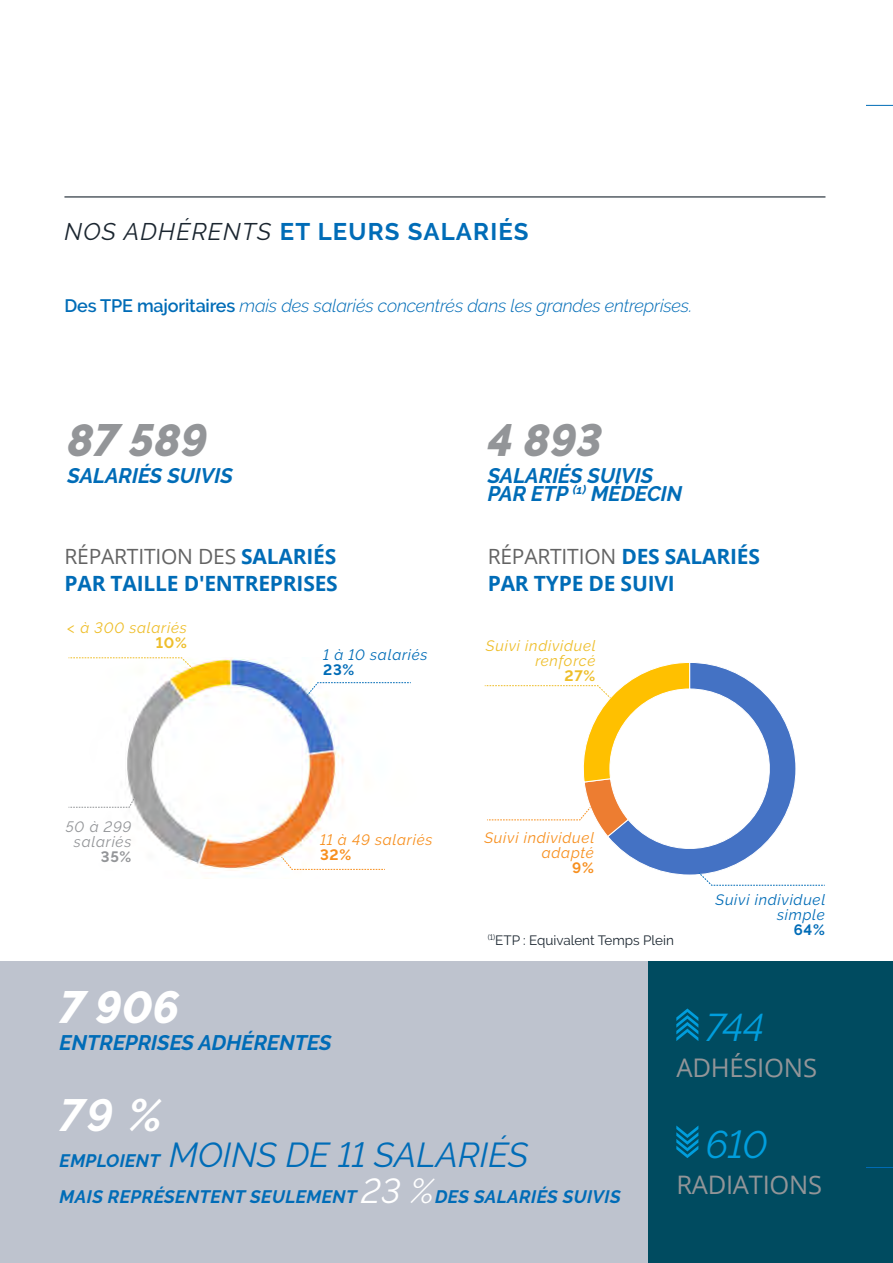
<style>
.page{position:relative;width:893px;height:1263px;background:#fff}
.page>*{position:absolute;margin:0;border:0;box-sizing:border-box;transform-origin:0 0}
.t1{font:italic 800 45px "Raleway";color:#939598}
.t2{font:italic 800 45px "Raleway";color:#fff}
.t3{font:italic 700 45px "Raleway";color:#fff}
.t4{font:italic 38.4px "Raleway";letter-spacing:-.015em;color:#009edd}
.t5{font:italic 34.5px "Raleway";color:#006cb7}
.t6{font:25.65px "Open Sans";letter-spacing:-.01em;color:#939598}
.t7{font:25.5px "Open Sans";letter-spacing:-.01em;color:#939598}
.t8{font:700 24px "Raleway";letter-spacing:.05em;color:#006cb7}
.t9{font:700 21px/27px "Open Sans";letter-spacing:-.01em;color:#006cb7}
.t10{font:italic 700 21px/18px "Raleway";color:#006cb7}
.t11{font:italic 300 18px "Raleway";letter-spacing:-.01em;color:#006cb7}
.t12{font:italic 700 18px "Raleway";letter-spacing:.02em;color:#006cb7}
.t13{font:italic 15px/15px "Raleway";letter-spacing:.05em;color:#eebe2a;text-align:right}
.t14{font:italic 15px/15px "Raleway";letter-spacing:.05em;color:#f78f1e;text-align:right}
.t15{font:italic 15px/15px "Raleway";letter-spacing:.05em;color:#006cb7;text-align:right}
.t16{font:italic 15px/15px "Raleway";letter-spacing:.05em;color:#939598;text-align:center}
.t17{font:700 15px "Raleway";color:#eebe2a}
.t18{font:700 15px "Raleway";color:#006cb7}
.t19{font:700 15px "Raleway";color:#f78f1e}
.t20{font:700 15px "Raleway";color:#939598}
.t21{font:13.5px "Raleway";color:#1b2630}
.s1{font-weight:400;font-style:italic;color:#1b2630}
.s2{font-weight:600;font-style:normal}
.s3{font-weight:400;color:#636363}
.s4{font-weight:700;font-size:18px}
.s5{font-weight:400;font-size:34.5px;color:#fff}
</style>
<div class="page">
<img style="left:127px;top:657px;width:217px;height:222px">
<hr style="left:64px;top:196px;width:761px;height:1px;background:#1b2630">
<svg style="left:68px;top:657px;width:127px;height:14px"></svg>
<svg style="left:68px;top:794px;width:69px;height:14px"></svg>
<svg style="left:281px;top:856px;width:104px;height:14px"></svg>
<svg style="left:307px;top:682px;width:104px;height:14px"></svg>
<svg style="left:484px;top:662px;width:341px;height:224px"></svg>
<div style="left:0;top:961px;width:649px;height:302px;background:#bec3ce"></div>
<div style="left:649px;top:961px;width:244px;height:302px;background:#004b60"></div>
<svg style="left:866px;top:105px;width:27px;height:1px"></svg>
<svg style="left:866px;top:1167px;width:27px;height:1px"></svg>
<svg style="left:676px;top:1008px;width:22px;height:33px"></svg>
<svg style="left:676px;top:1125px;width:22px;height:33px"></svg>
<p class="t8" style="left:64px;top:218px;width:465px"><span class="s1">NOS ADHÉRENTS</span> ET LEURS SALARIÉS</p>
<p class="t11" style="left:64px;top:295px;width:629px"><span class="s2">Des TPE majoritaires</span> mais des salariés concentrés dans les grandes entreprises.</p>
<h1 class="t1" style="left:68px;top:414px;width:142px">87 589</h1>
<p class="t10" style="left:68px;top:467px;width:167px">SALARIÉS SUIVIS</p>
<h1 class="t1" style="left:488px;top:414px;width:116px">4 893</h1>
<p class="t10" style="left:488px;top:467px;width:196px">SALARIÉS SUIVIS<br>PAR ETP <sup>(1)</sup> MÉDECIN</p>
<p class="t9" style="left:64px;top:542px;width:275px"><span class="s3">RÉPARTITION DES</span> SALARIÉS<br>PAR TAILLE D'ENTREPRISES</p>
<p class="t9" style="left:488px;top:542px;width:274px"><span class="s3">RÉPARTITION</span> DES SALARIÉS<br>PAR TYPE DE SUIVI</p>
<p class="t13" style="left:67px;top:620px;width:121px">&lt; à 300 salariés</p>
<p class="t17" style="left:156px;top:634px;width:32px">10%</p>
<p class="t13" style="left:486px;top:638px;width:111px">Suivi individuel renforcé</p>
<p class="t17" style="left:565px;top:667px;width:32px">27%</p>
<p class="t15" style="left:323px;top:647px;width:106px">1 à 10 salariés</p>
<p class="t18" style="left:323px;top:661px;width:33px">23%</p>
<p class="t16" style="left:66px;top:819px;width:67px">50 à 299 salariés</p>
<p class="t20" style="left:101px;top:848px;width:32px">35%</p>
<p class="t14" style="left:320px;top:832px;width:114px">11 à 49 salariés</p>
<p class="t19" style="left:320px;top:846px;width:33px">32%</p>
<h1 class="t2" style="left:60px;top:981px;width:121px">7 906</h1>
<p class="t10" style="left:60px;top:1034px;width:273px">ENTREPRISES ADHÉRENTES</p>
<p class="t14" style="left:484px;top:830px;width:111px">Suivi individuel adapté</p>
<p class="t19" style="left:572px;top:859px;width:23px">9%</p>
<p class="t21" style="left:488px;top:932px;width:188px"><sup>(1)</sup>ETP : Equivalent Temps Plein</p>
<p class="t15" style="left:715px;top:892px;width:111px">Suivi individuel simple</p>
<p class="t18" style="left:794px;top:921px;width:33px">64%</p>
<h2 class="t4" style="left:706px;top:1005px;width:60px">744</h2>
<p class="t6" style="left:676px;top:1050px;width:142px">ADHÉSIONS</p>
<h1 class="t3" style="left:60px;top:1089px;width:104px">79 %</h1>
<h3 class="t5" style="left:60px;top:1135px;width:470px"><span class="s4">EMPLOIENT</span> MOINS DE 11 SALARIÉS</h3>
<p class="t12" style="left:60px;top:1186px;width:563px">MAIS REPRÉSENTENT SEULEMENT <span class="s5">23 %</span>DES SALARIÉS SUIVIS</p>
<h2 class="t4" style="left:706px;top:1122px;width:64px">610</h2>
<p class="t7" style="left:676px;top:1167px;width:147px">RADIATIONS</p>
</div>
